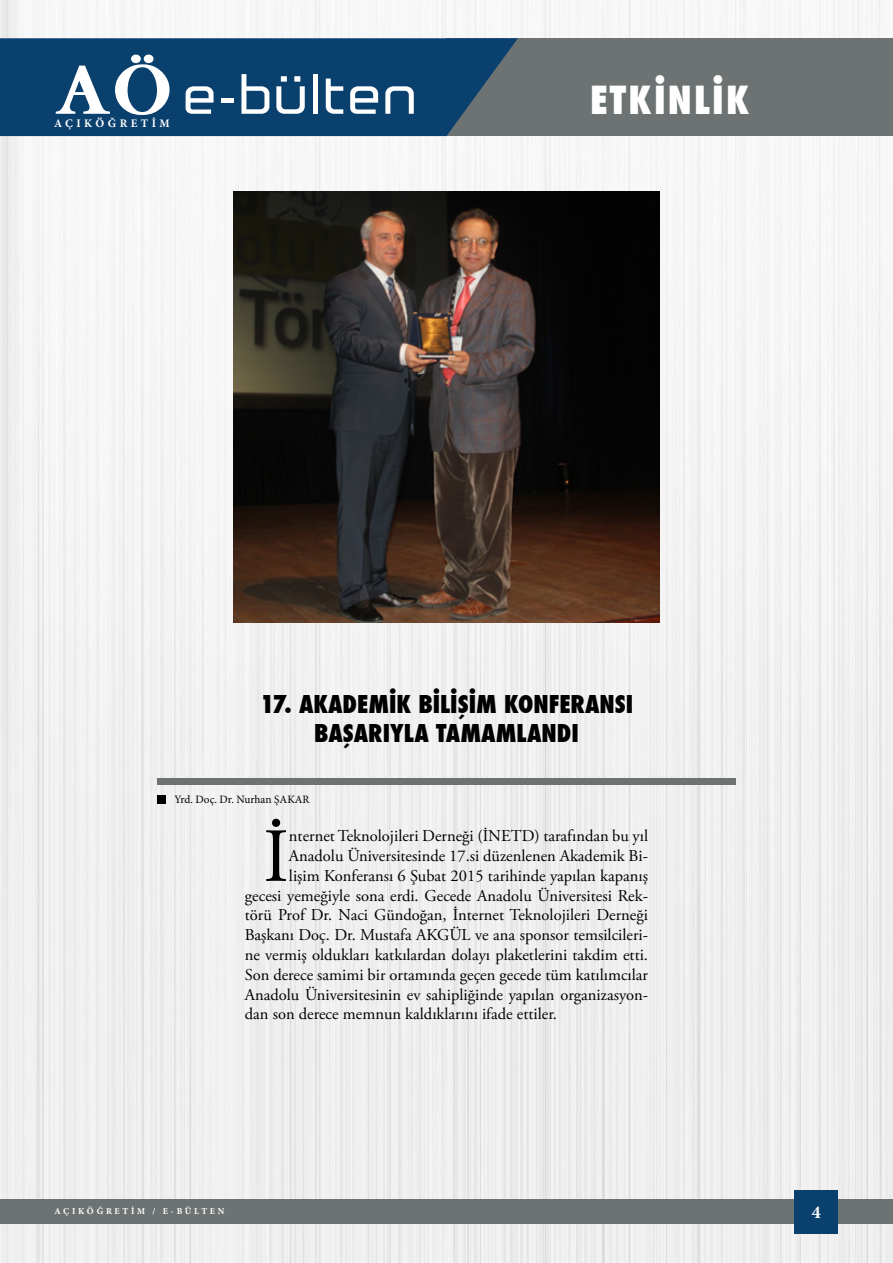
<style>
.page{position:relative;width:893px;height:1263px;background:#fff}
.page>*{position:absolute;margin:0;border:0;box-sizing:border-box;transform-origin:0 0}
.t1{font:76.2px "Adobe Garamond Pro";color:#000}
.t2{font:800 condensed 37.8px "Futura";letter-spacing:.06em;color:#fff}
.t3{font:800 condensed 24px/28.8px "Futura";color:#000;text-align:center}
.t4{font:700 18px "Minion Pro";color:#fff}
.t5{font:16.5px "Adobe Garamond Pro";color:#000}
.t6{font:700 11.55px "Minion Pro";letter-spacing:.3em;color:#fff}
.t7{font:11.25px "Minion Pro";color:#000}
.t8{font:700 9px "Minion Pro";letter-spacing:.3em;color:#fff}
</style>
<div class="page">
<img style="left:1px;top:0;width:892px;height:1263px">
<div style="left:0;top:1199px;width:892px;height:25px;background:#6d7373"></div>
<div style="left:795px;top:1190px;width:43px;height:43px;background:#0a406e"></div>
<div style="left:446px;top:38px;width:447px;height:98px;background:#6d7373"></div>
<svg style="left:0;top:38px;width:518px;height:98px;background:#13456f"></svg>
<svg style="left:186px;top:86px;width:28px;height:28px"></svg>
<hr style="left:221px;top:98px;width:12px;height:4px;background:#fff">
<svg style="left:241px;top:74px;width:28px;height:40px"></svg>
<svg style="left:276px;top:76px;width:29px;height:38px"></svg>
<div style="left:313px;top:74px;width:5px;height:40px;background:#fff"></div>
<svg style="left:326px;top:79px;width:17px;height:35px"></svg>
<svg style="left:350px;top:86px;width:28px;height:28px"></svg>
<svg style="left:385px;top:86px;width:29px;height:28px"></svg>
<svg style="left:55px;top:64px;width:115px;height:52px"></svg>
<div style="left:131px;top:55px;width:10px;height:8px;background:#fff;border-radius:50%"></div>
<div style="left:144px;top:55px;width:10px;height:8px;background:#fff;border-radius:50%"></div>
<div style="left:157px;top:778px;width:579px;height:6px;background:#6d7373"></div>
<img style="left:234px;top:191px;width:425px;height:431px">
<div style="left:157px;top:795px;width:9px;height:9px;background:#000"></div>
<p class="t6" style="left:54px;top:116px;width:117px">AÇIKÖĞRETİM</p>
<h2 class="t2" style="left:590px;top:74px;width:161px">ETKİNLİK</h2>
<h3 class="t3" style="left:260px;top:690px;width:375px">17. AKADEMİK BİLİŞİM KONFERANSI<br>BAŞARIYLA TAMAMLANDI</h3>
<p class="t7" style="left:174px;top:792px;width:137px">Yrd. Doç. Dr. Nurhan ŞAKAR</p>
<h1 class="t1" style="left:263px;top:811px;width:27px">İ</h1>
<p class="t5" style="left:289px;top:826px;width:361px">nternet Teknolojileri Derneği (İNETD) tarafından bu yıl</p>
<p class="t5" style="left:289px;top:846px;width:361px">Anadolu Üniversitesinde 17.si düzenlenen Akademik Bi-</p>
<p class="t5" style="left:289px;top:866px;width:361px">lişim Konferansı 6 Şubat 2015 tarihinde yapılan kapanış</p>
<p class="t5" style="left:245px;top:885px;width:405px">gecesi yemeğiyle sona erdi. Gecede Anadolu Üniversitesi Rek-</p>
<p class="t5" style="left:245px;top:905px;width:405px">törü Prof Dr. Naci Gündoğan, İnternet Teknolojileri Derneği</p>
<p class="t5" style="left:245px;top:925px;width:405px">Başkanı Doç. Dr. Mustafa AKGÜL ve ana sponsor temsilcileri-</p>
<p class="t5" style="left:245px;top:945px;width:405px">ne vermiş oldukları katkılardan dolayı plaketlerini takdim etti.</p>
<p class="t5" style="left:245px;top:965px;width:405px">Son derece samimi bir ortamında geçen gecede tüm katılımcılar</p>
<p class="t5" style="left:245px;top:984px;width:405px">Anadolu Üniversitesinin ev sahipliğinde yapılan organizasyon-</p>
<p class="t5" style="left:245px;top:1004px;width:314px">dan son derece memnun kaldıklarını ifade ettiler.</p>
<p class="t8" style="left:54px;top:1204px;width:172px">AÇIKÖĞRETİM / E-BÜLTEN</p>
<p class="t4" style="left:812px;top:1199px;width:10px">4</p>
</div>
